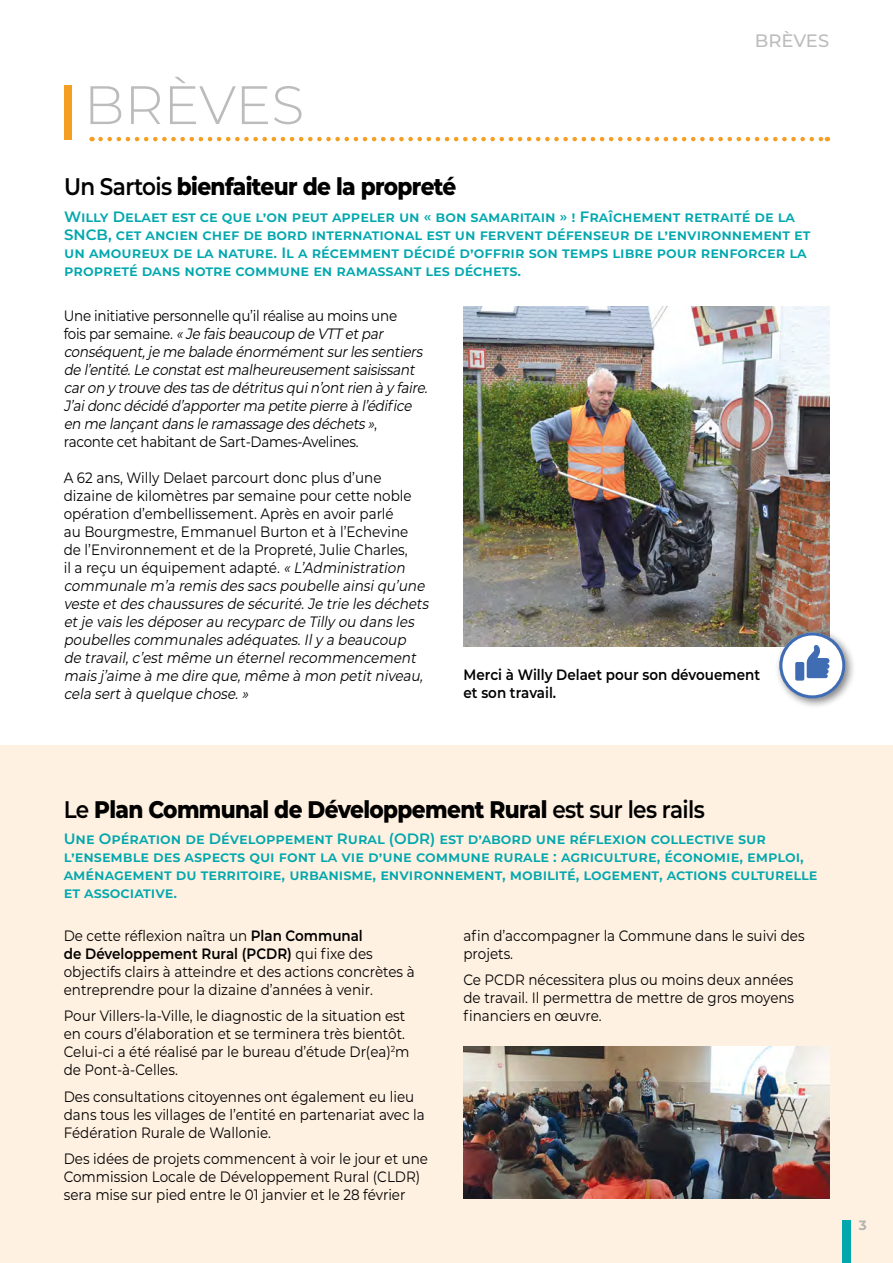
<style>
.page{position:relative;width:893px;height:1263px;background:#fff}
.page>*{position:absolute;margin:0;border:0;box-sizing:border-box;transform-origin:0 0}
.t1{font:300 54px "Montserrat";color:#bcbcbc}
.Titres{font:800 24px "Montserrat";letter-spacing:-.03em;color:#000;scale:.9 1}
.t2{font:500 18px "Montserrat";color:#bcbcbc}
.Textes{font:italic 15px/18px "Montserrat";color:#000;scale:.9 1}
.Textes-2{font:15px/18px "Montserrat";color:#000;scale:.9 1}
.Chapeau{font:600 15px/18px "Montserrat";color:#00a8ae}
.Textes-3{font:600 15px/18px "Montserrat";color:#000;scale:.9 1}
.t3{font:700 13.5px "Montserrat";color:#b3b2b2}
.s1{font-weight:700;font-size:57.75px;color:#f59e24}
.s2{font-weight:600}
.s3{font-style:normal}
</style>
<div class="page">
<div style="left:0;top:745px;width:893px;height:518px;background:#fff1e1"></div>
<div style="left:842px;top:1220px;width:8px;height:43px;background:#00a8ae"></div>
<svg style="left:101px;top:137px;width:727px;height:4px"></svg>
<img style="left:463px;top:306px;width:366px;height:340px">
<div style="left:774px;top:627px;width:82px;height:83px;background:#000;opacity:.5"></div>
<svg style="left:779px;top:632px;width:66px;height:66px"></svg>
<img style="left:463px;top:1046px;width:366px;height:152px">
<p class="t2" style="left:755px;top:28px;width:76px">BRÈVES</p>
<p class="t1" style="left:60px;top:68px;width:246px"><span class="s1">|</span>BRÈVES</p>
<p class="Titres" style="left:64px;top:169px;width:437px"><span class="s2">Un Sartois</span> bienfaiteur de la propreté</p>
<p class="Chapeau" style="left:64px;top:207px;width:748px">Willy Delaet est ce que l’on peut appeler un « bon samaritain » ! Fraîchement retraité de la SNCB, cet ancien chef de bord international est un fervent défenseur de l’environnement et un amoureux de la nature. Il a récemment décidé d’offrir son temps libre pour renforcer la propreté dans notre commune en ramassant les déchets.</p>
<p class="Textes" style="left:64px;top:306px;width:409px"><span class="s3">Une initiative personnelle qu’il réalise au moins une<br>fo i s p a r se m a i n e .</span> «Je faisbeaucoup de VTT etpar conséquent,je me balade énormémentsurlessentiers de l’entité.Le constatestmalheureusementsaisissant caron y trouve destasde détritusquin’ontrien à y faire.<br>J’aidonc décidé d’apporterma petite pierre à l’édifice en me lançantdansle ramassage desdéchets»<span class="s3">, raconte cet habitant de Sart-Dames-Avelines.</span></p>
<p class="Textes" style="left:64px;top:468px;width:410px"><span class="s3">A 62 ans, Willy Delaet parcourt donc plus d’une dizaine de kilomètres par semaine pour cette noble opération d’embellissement. Après en avoir parlé<br>au Bourgmestre, Emmanuel Burton et à l’Echevine<br>de l’Environnement et de la Propreté, Julie Charles,<br>il a reçu un équipement adapté.</span> « L’Administration communale m’a remis des sacs poubelle ainsiqu’une veste etdes chaussures de sécurité.Je trie les déchets etje vais les déposerau recyparc de Tilly ou dans les poubelles communales adéquates.Ily a beaucoup de travail,c’estmême un éternelrecommencement mais j ’aime à me dire que,même à mon petitniveau, cela sertà quelque chose.»</p>
<p class="Textes-3" style="left:463px;top:665px;width:331px">Merci à Willy Delaet pour son dévouement et son travail.</p>
<p class="Titres" style="left:64px;top:791px;width:714px"><span class="s2">Le</span> Plan Communal de Développement Rural <span class="s2">est sur les rails</span></p>
<p class="Chapeau" style="left:64px;top:829px;width:755px">Une Opération de Développement Rural (ODR) est d’abord une réflexion collective sur l’ensemble des aspects qui font la vie d’une commune rurale : agriculture, économie, emploi, aménagement du territoire, urbanisme, environnement, mobilité, logement, actions culturelle et associative.</p>
<p class="Textes-2" style="left:64px;top:926px;width:391px">De cette réflexion naîtra un <span class="s2">Plan Communal<br>de Développement Rural (PCDR)</span> qui fixe des objectifs clairs à atteindre et des actions concrètes à entreprendre pour la dizaine d’années à venir.</p>
<p class="Textes-2" style="left:64px;top:1006px;width:386px">Pour Villers-la-Ville, le diagnostic de la situation est en cours d’élaboration et se terminera très bientôt.<br>Celui-ci a été réalisé par le bureau d’étude Dr(ea)<sup>2</sup>m de Pont-à-Celles.</p>
<p class="Textes-2" style="left:64px;top:1087px;width:403px">Des consultations citoyennes ont également eu lieu dans tous les villages de l’entité en partenariat avec la<br>Fédération Rurale de Wallonie.</p>
<p class="Textes-2" style="left:64px;top:1149px;width:406px">Des idées de projets commencent à voir le jour et une<br>Commission Locale de Développement Rural (CLDR) sera mise sur pied entre le 01 janvier et le 28 février</p>
<p class="Textes-2" style="left:463px;top:926px;width:381px">afin d’accompagner la Commune dans le suivi des projets.</p>
<p class="Textes-2" style="left:463px;top:970px;width:369px;text-align:justify">Ce PCDR nécessitera plus ou moins deux années de travail. Il permettra de mettre de gros moyens financiers en œuvre.</p>
<p class="t3" style="left:859px;top:1216px;width:9px">3</p>
</div>
